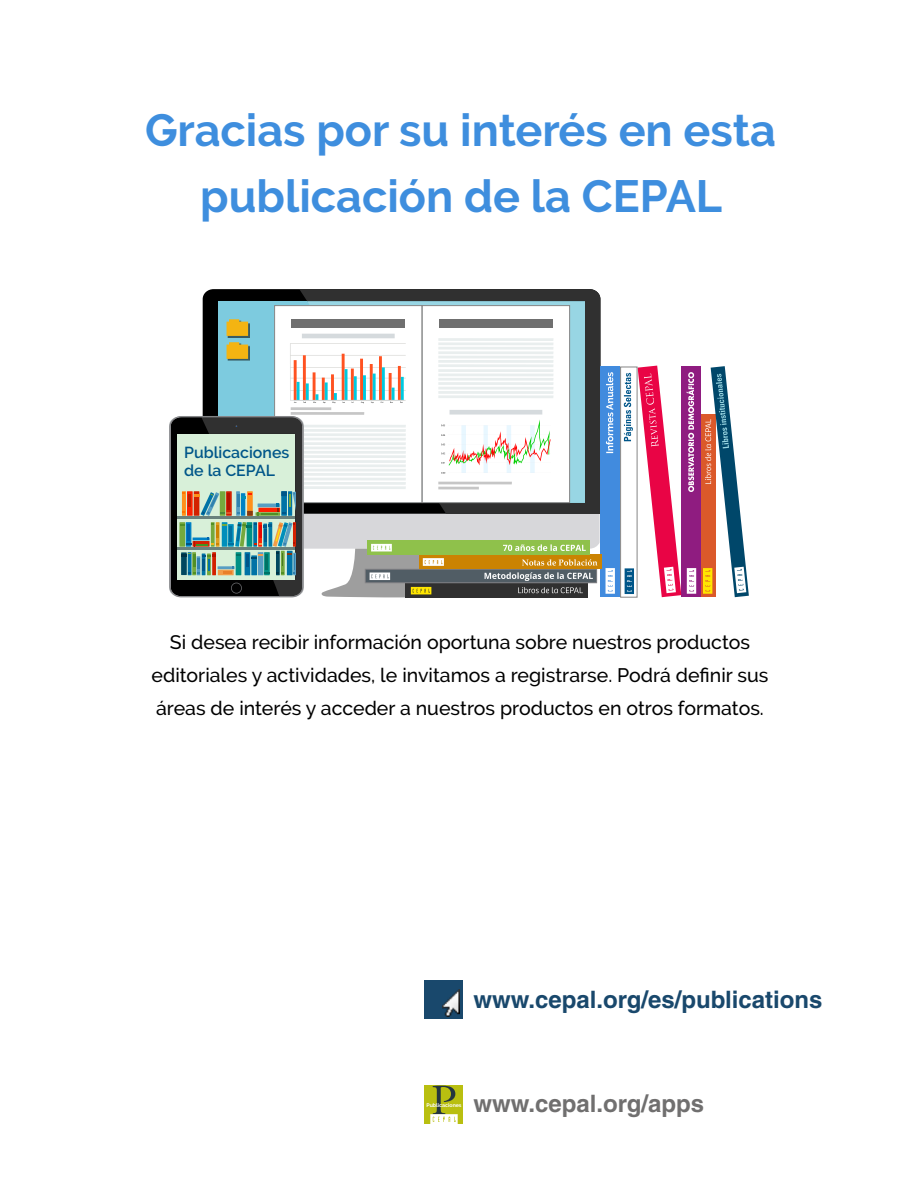
<style>
.page{position:relative;width:918px;height:1188px;background:#fff}
.page>*{position:absolute;margin:0;border:0;box-sizing:border-box;transform-origin:0 0}
.t1{font:700 45px/66px "Raleway";color:#3e8ede;text-align:center}
.t2{font:700 24px "Helvetica LT Std";color:#19486c}
.t3{font:700 24px "Helvetica LT Std";color:#706f6f}
.t4{font:500 19.5px/33px "Raleway";color:#000;text-align:center}
.t5{font:600 15.9px/18.3px "Raleway";color:#005689}
.t6{font:700 5.25px "Raleway";color:#fff}
</style>
<div class="page">
<div style="left:203px;top:289px;width:96px;height:127px;background:#000"></div>
<div style="left:218px;top:301px;width:367px;height:202px;background:#7dcbdf"></div>
<div style="left:299px;top:289px;width:301px;height:127px;background:#303030"></div>
<svg style="left:307px;top:301px;width:278px;height:115px;background:#94cdda"></svg>
<div style="left:275px;top:306px;width:147px;height:197px;background:#fff;border:1px solid #868686"></div>
<div style="left:422px;top:306px;width:148px;height:197px;background:#fff;border:1px solid #868686"></div>
<hr style="left:290px;top:343px;width:116px;height:1px;background:#d4d4d1">
<hr style="left:290px;top:355px;width:116px;height:1px;background:#d4d4d1">
<hr style="left:290px;top:367px;width:116px;height:1px;background:#d4d4d1">
<hr style="left:290px;top:378px;width:116px;height:1px;background:#d4d4d1">
<hr style="left:290px;top:390px;width:116px;height:1px;background:#d4d4d1">
<hr style="left:290px;top:400px;width:116px;height:1px;background:#d4d4d1">
<hr style="left:290px;top:343px;width:1px;height:58px;background:#d4d4d1">
<hr style="left:294px;top:360px;width:3px;height:40px;background:#ff5221">
<hr style="left:297px;top:382px;width:3px;height:18px;background:#00c9e0">
<hr style="left:303px;top:355px;width:3px;height:45px;background:#ff5221">
<hr style="left:306px;top:383px;width:3px;height:17px;background:#00c9e0">
<hr style="left:313px;top:372px;width:3px;height:28px;background:#ff5221">
<hr style="left:322px;top:378px;width:3px;height:22px;background:#ff5221">
<hr style="left:325px;top:382px;width:3px;height:18px;background:#00c9e0">
<hr style="left:331px;top:374px;width:3px;height:26px;background:#ff5221">
<hr style="left:342px;top:354px;width:3px;height:46px;background:#ff5221">
<hr style="left:345px;top:369px;width:3px;height:31px;background:#00c9e0">
<hr style="left:351px;top:369px;width:3px;height:31px;background:#ff5221">
<hr style="left:354px;top:376px;width:3px;height:24px;background:#00c9e0">
<hr style="left:360px;top:359px;width:3px;height:41px;background:#ff5221">
<hr style="left:363px;top:375px;width:3px;height:25px;background:#00c9e0">
<hr style="left:370px;top:364px;width:3px;height:36px;background:#ff5221">
<hr style="left:373px;top:374px;width:3px;height:26px;background:#00c9e0">
<hr style="left:379px;top:356px;width:3px;height:44px;background:#ff5221">
<hr style="left:382px;top:367px;width:3px;height:33px;background:#00c9e0">
<hr style="left:389px;top:373px;width:3px;height:27px;background:#ff5221">
<hr style="left:398px;top:366px;width:3px;height:34px;background:#ff5221">
<hr style="left:401px;top:377px;width:3px;height:23px;background:#00c9e0">
<hr style="left:294px;top:400px;width:111px;height:1px;background:#bfc4c4">
<svg style="left:313px;top:394px;width:13px;height:9px"></svg>
<svg style="left:332px;top:393px;width:13px;height:10px"></svg>
<svg style="left:390px;top:388px;width:13px;height:15px"></svg>
<hr style="left:302px;top:334px;width:93px;height:4px;background:#d5dadd">
<div style="left:450px;top:410px;width:92px;height:5px;background:#d5dadd"></div>
<hr style="left:291px;top:407px;width:40px;height:3px;background:#c6c6c6">
<hr style="left:291px;top:412px;width:73px;height:3px;background:#c6c6c6">
<hr style="left:438px;top:338px;width:116px;height:3px;background:#e9eeee">
<hr style="left:438px;top:342px;width:116px;height:3px;background:#e9eeee">
<hr style="left:438px;top:347px;width:116px;height:3px;background:#e9eeee">
<hr style="left:438px;top:351px;width:116px;height:3px;background:#e9eeee">
<hr style="left:438px;top:356px;width:116px;height:3px;background:#e9eeee">
<hr style="left:438px;top:360px;width:116px;height:3px;background:#e9eeee">
<hr style="left:438px;top:364px;width:116px;height:3px;background:#e9eeee">
<hr style="left:438px;top:369px;width:116px;height:3px;background:#e9eeee">
<hr style="left:438px;top:374px;width:116px;height:2px;background:#e9eeee">
<hr style="left:438px;top:378px;width:116px;height:3px;background:#e9eeee">
<hr style="left:438px;top:382px;width:116px;height:3px;background:#e9eeee">
<hr style="left:438px;top:387px;width:116px;height:3px;background:#e9eeee">
<hr style="left:438px;top:391px;width:116px;height:3px;background:#e9eeee">
<hr style="left:438px;top:395px;width:116px;height:3px;background:#e9eeee">
<div style="left:292px;top:319px;width:113px;height:8px;background:#6f6f6f"></div>
<div style="left:439px;top:319px;width:113px;height:8px;background:#6f6f6f"></div>
<div style="left:227px;top:343px;width:23px;height:18px;background:#000;opacity:.55"></div>
<svg style="left:227px;top:342px;width:21px;height:17px"></svg>
<div style="left:227px;top:320px;width:23px;height:18px;background:#000;opacity:.55"></div>
<svg style="left:227px;top:319px;width:21px;height:17px"></svg>
<div style="left:600px;top:366px;width:20px;height:231px;background:#418bde"></div>
<svg style="left:606px;top:568px;width:9px;height:26px"></svg>
<svg style="left:606px;top:372px;width:7px;height:81px"></svg>
<div style="left:682px;top:366px;width:19px;height:231px;background:#8f1c80"></div>
<div style="left:701px;top:414px;width:14px;height:183px;background:#db592a"></div>
<svg style="left:703px;top:366px;width:46px;height:231px"></svg>
<div style="left:620px;top:367px;width:17px;height:230px;border:1px solid #868686"></div>
<svg style="left:624px;top:366px;width:72px;height:231px"></svg>
<svg style="left:169px;top:416px;width:431px;height:181px"></svg>
<div style="left:425px;top:980px;width:38px;height:39px;background:#19486c"></div>
<img style="left:443px;top:989px;width:17px;height:27px">
<div style="left:425px;top:1086px;width:38px;height:38px;background:#b9bf10"></div>
<svg style="left:430px;top:1086px;width:28px;height:38px"></svg>
<h1 class="t1" style="left:145px;top:97px;width:632px">Gracias por su interés en esta publicación de la CEPAL</h1>
<p class="t5" style="left:184px;top:443px;width:107px">Publicaciones de la CEPAL</p>
<p class="t4" style="left:152px;top:625px;width:618px">Si desea recibir información oportuna sobre nuestros productos editoriales y actividades, le invitamos a registrarse. Podrá definir sus áreas de interés y acceder a nuestros productos en otros formatos.</p>
<p class="t2" style="left:473px;top:985px;width:351px">www.cepal.org/es/publications</p>
<p class="t6" style="left:426px;top:1102px;width:37px">Publicaciones</p>
<p class="t3" style="left:473px;top:1089px;width:232px">www.cepal.org/apps</p>
</div>
